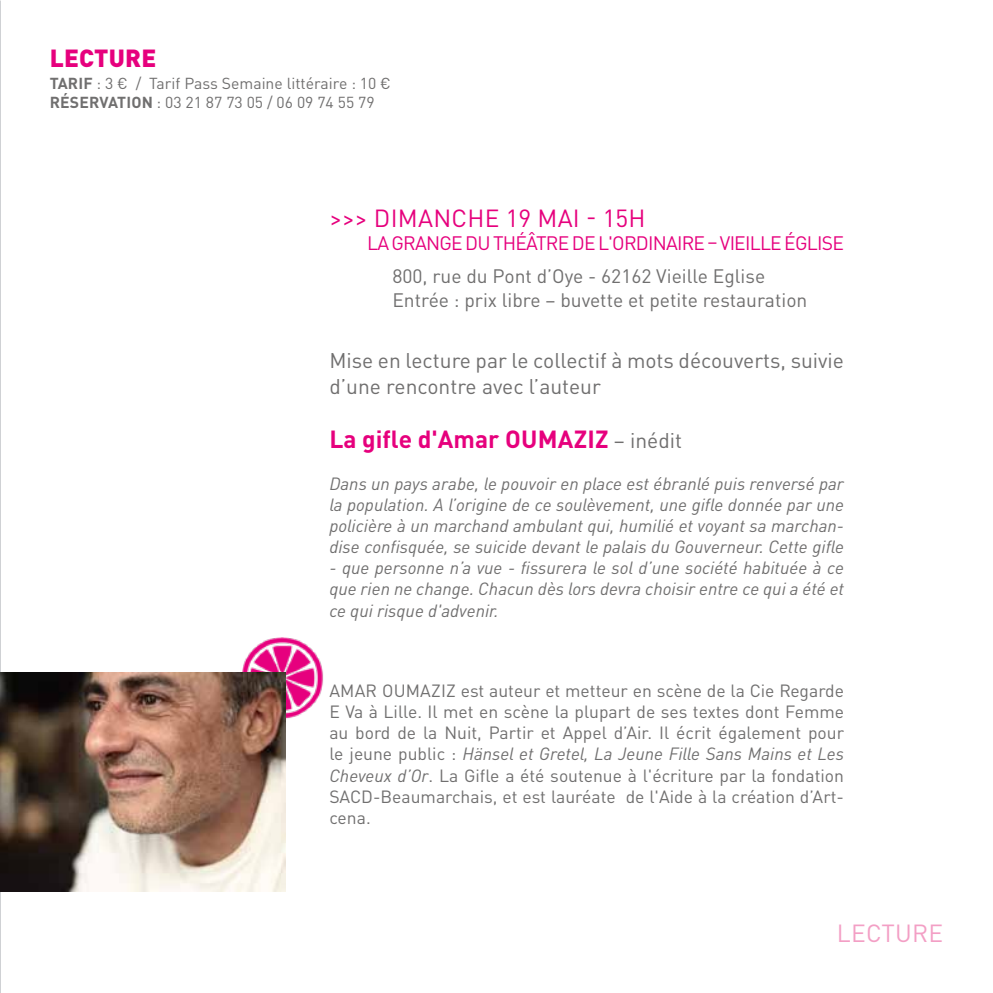
<style>
.page{position:relative;width:993px;height:993px;background:#fff}
.page>*{position:absolute;margin:0;border:0;box-sizing:border-box;transform-origin:0 0}
.t1{font:700 24.5px "DIN Pro";color:#e6007d}
.t2{font:24.5px "DIN Pro";letter-spacing:.01em;color:#e6007d}
.t3{font:900 24.5px "DIN Pro";letter-spacing:.01em;color:#e6007d}
.t4{font:24.5px "DIN Pro";letter-spacing:.01em;color:#f39fc5}
.t5{font:21px/25.2px "DIN Pro";color:#706f6f}
.t6{font:19.25px/23.1px "DIN Pro";color:#706f6f}
.t7{font:19.25px "DIN Pro";letter-spacing:-.04em;color:#e6007d}
.t8{font:italic 17.5px/21px "DIN Pro";color:#706f6f;text-align:justify}
.t9{font:17.5px/21px "DIN Pro";color:#706f6f;text-align:justify}
.t10{font:15.75px/18.9px "DIN Pro";color:#706f6f}
.s1{font-weight:700}
.s2{font-weight:400;font-size:21px;color:#706f6f}
.s3{font-style:italic}
</style>
<div class="page">
<img style="left:242px;top:637px;width:81px;height:85px">
<img style="left:0;top:671px;width:285px;height:220px">
<h1 class="t3" style="left:50px;top:37px;width:108px">LECTURE</h1>
<p class="t10" style="left:50px;top:73px;width:342px"><span class="s1">TARIF</span> : 3 € / Tarif Pass Semaine littéraire : 10 €<br><span class="s1">RÉSERVATION</span> : 03 21 87 73 05 / 06 09 74 55 79</p>
<h1 class="t2" style="left:329px;top:198px;width:317px">&gt;&gt;&gt; DIMANCHE 19 MAI - 15H</h1>
<p class="t7" style="left:367px;top:227px;width:478px">LA GRANGE DU THÉÂTRE DE L'ORDINAIRE – VIEILLE ÉGLISE</p>
<p class="t6" style="left:392px;top:263px;width:416px">800, rue du Pont d’Oye - 62162 Vieille Eglise<br>Entrée : prix libre – buvette et petite restauration</p>
<p class="t5" style="left:329px;top:346px;width:516px">Mise en lecture par le collectif à mots découverts, suivie d’une rencontre avec l’auteur</p>
<h1 class="t1" style="left:329px;top:419px;width:354px">La gifle d'Amar OUMAZIZ <span class="s2">– inédit</span></h1>
<p class="t8" style="left:329px;top:471px;width:516px">Dans un pays arabe, le pouvoir en place est ébranlé puis renversé par la population. A l’origine de ce soulèvement, une gifle donnée par une policière à un marchand ambulant qui, humilié et voyant sa marchan&shy;dise confisquée, se suicide devant le palais du Gouverneur. Cette gifle</p>
<p class="t8" style="left:329px;top:555px;width:516px">- que personne n’a vue - fissurera le sol d’une société habituée à ce que rien ne change. Chacun dès lors devra choisir entre ce qui a été et ce qui risque d'advenir.</p>
<p class="t9" style="left:329px;top:678px;width:516px">AMAR OUMAZIZ est auteur et metteur en scène de la Cie Regarde E Va à Lille. Il met en scène la plupart de ses textes dont Femme au bord de la Nuit, Partir et Appel d’Air. Il écrit également pour le jeune public : <span class="s3">Hänsel et Gretel, La Jeune Fille Sans Mains et Les Cheveux d’Or</span>. La Gifle a été soutenue à l'écriture par la fondation SACD-Beaumarchais, et est lauréate de l'Aide à la création d’Art&shy;cena.</p>
<h1 class="t4" style="left:836px;top:913px;width:108px">LECTURE</h1>
</div>
